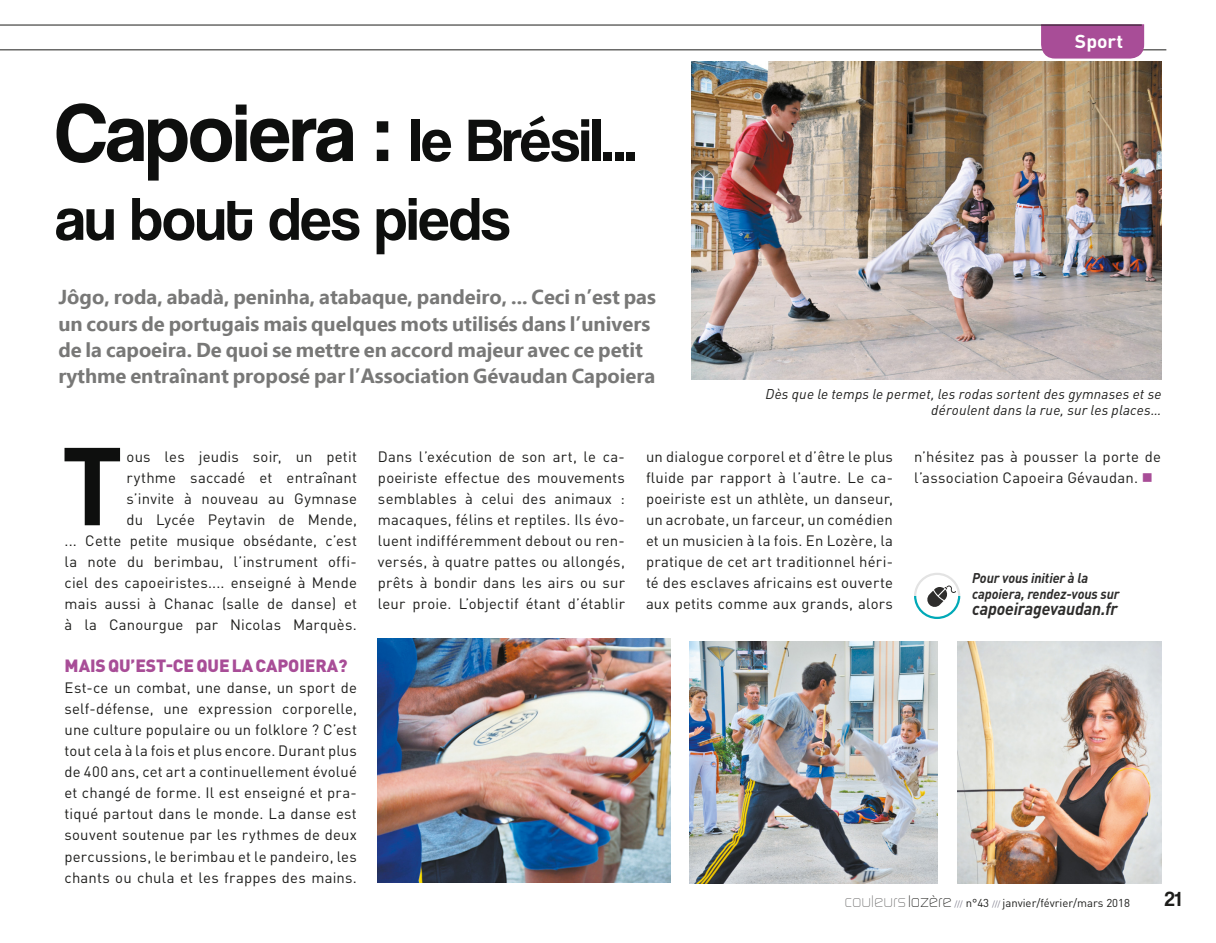
<style>
.page{position:relative;width:1216px;height:943px;background:#fff}
.page>*{position:absolute;margin:0;border:0;box-sizing:border-box;transform-origin:0 0}
.t1{font:700 108.67px "DINOT";color:#0e0f0e}
.t2{font:62.12px/78.8px "Coolvetica Rg";color:#0e0f0e}
.t3{font:21px "Coolvetica Rg";color:#1d1d1b}
.t4{font:700 20.12px/26.2px "Ebrima";color:#787877}
.t5{font:700 18.55px "DINOT";color:#fff;scale:1.04 1}
.t6{font:900 17.5px "DINOT";letter-spacing:-.005em;color:#a84d97}
.t7{font:italic 700 17.5px "DINOT";letter-spacing:-.01em;color:#2e2d2c;scale:.95 1}
.t8{font:14.88px/21px "DINOT";letter-spacing:.015em;color:#1d1d1b;text-align:justify}
.t9{font:italic 14px/16.1px "DINOT";letter-spacing:.015em;color:#1d1d1b;text-align:right}
.t10{font:italic 700 14px/15.8px "DINOT";letter-spacing:-.01em;color:#2e2d2c;scale:.95 1}
.t11{font:11.38px "DINOT";color:#1d1d1b}
.s1{font-size:84px}
.s2{color:#a84d97}
.s3{font-family:"Digital Sans EF";font-weight:300;font-size:17.5px;color:#706f6f}
.s4{font-family:"Digital Sans EF";font-weight:300;font-size:17.5px}
.s5{font-size:8.4px;color:#82808f}
</style>
<div class="page">
<img style="left:957px;top:641px;width:204px;height:242px">
<img style="left:691px;top:62px;width:470px;height:318px">
<img style="left:689px;top:641px;width:248px;height:242px">
<div style="left:914px;top:572px;width:46px;height:47px;border:2px solid #fff;border-radius:50%"></div>
<svg style="left:927px;top:585px;width:29px;height:22px"></svg>
<img style="left:378px;top:638px;width:292px;height:244px">
<hr style="left:0;top:50px;width:1166px;height:1px;background:#1d1d1b">
<svg style="left:1041px;top:24px;width:103px;height:35px"></svg>
<hr style="left:0;top:25px;width:1141px;height:1px;background:#1d1d1b">
<h2 class="t2" style="left:55px;top:100px;width:582px"><span class="s1">Capoiera :</span> le Brésil... au bout des pieds</h2>
<p class="t4" style="left:58px;top:285px;width:599px">Jôgo, roda, abadà, peninha, atabaque, pandeiro, ... Ceci n’est pas un cours de portugais mais quelques mots utilisés dans l’univers de la capoeira. De quoi se mettre en accord majeur avec ce petit rythme entraînant proposé par l’Association Gévaudan Capoiera</p>
<p class="t5" style="left:1074px;top:29px;width:48px">Sport</p>
<p class="t9" style="left:765px;top:385px;width:397px">Dès que le temps le permet, les rodas sortent des gymnases et se déroulent dans la rue, sur les places...</p>
<h1 class="t1" style="left:61px;top:415px;width:64px">T</h1>
<p class="t8" style="left:64px;top:446px;width:294px;text-align:right">ous les jeudis soir, un petit<br>rythme saccadé et entraînant<br>s’invite à nouveau au Gymnase<br>du Lycée Peytavin de Mende,<br>... Cette petite musique obsédante, c’est la note du berimbau, l’instrument offi&shy;ciel des capoeiristes.... enseigné à Mende mais aussi à Chanac (salle de danse) et à la Canourgue par Nicolas Marquès.</p>
<p class="t6" style="left:65px;top:654px;width:284px">MAIS QU’EST-CE QUE LA CAPOIERA?</p>
<p class="t8" style="left:64px;top:677px;width:294px">Est-ce un combat, une danse, un sport de self-défense, une expression corporelle, une culture populaire ou un folklore ? C’est tout cela à la fois et plus encore. Durant plus de 400 ans, cet art a continuellement évolué et changé de forme. Il est enseigné et pra&shy;tiqué partout dans le monde. La danse est souvent soutenue par les rythmes de deux percussions, le berimbau et le pandeiro, les chants ou chula et les frappes des mains.</p>
<p class="t8" style="left:378px;top:446px;width:248px">Dans l’exécution de son art, le ca&shy;poeiriste effectue des mouvements semblables à celui des animaux : macaques, félins et reptiles. Ils évo&shy;luent indifféremment debout ou ren&shy;versés, à quatre pattes ou allongés, prêts à bondir dans les airs ou sur leur proie. L’objectif étant d’établir</p>
<p class="t8" style="left:646px;top:446px;width:248px">un dialogue corporel et d’être le plus fluide par rapport à l’autre. Le ca&shy;poeiriste est un athlète, un danseur, un acrobate, un farceur, un comédien et un musicien à la fois. En Lozère, la pratique de cet art traditionnel héri&shy;té des esclaves africains est ouverte aux petits comme aux grands, alors</p>
<p class="t8" style="left:914px;top:446px;width:248px">n’hésitez pas à pousser la porte de l’association Capoeira Gévaudan. <span class="s2">■</span></p>
<p class="t10" style="left:972px;top:570px;width:156px">Pour vous initier à la capoiera, rendez-vous sur</p>
<p class="t7" style="left:972px;top:597px;width:155px">capoeiragevaudan.fr</p>
<p class="t11" style="left:844px;top:895px;width:287px"><span class="s3">couleurs</span> <span class="s4">lozère</span> <span class="s5">///</span> n°43 <span class="s5">///</span> janvier/février/mars 2018</p>
<h3 class="t3" style="left:1164px;top:886px;width:18px">21</h3>
</div>
